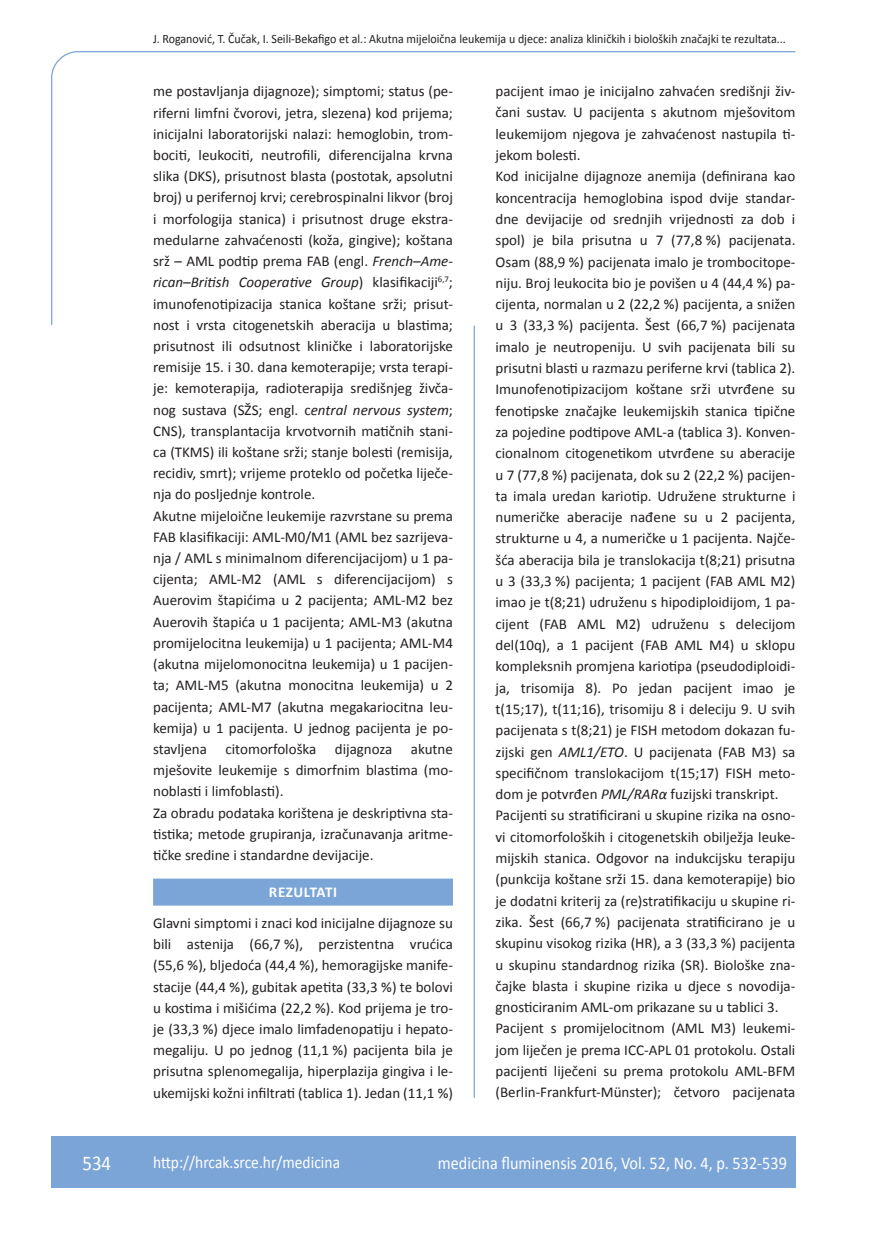
<style>
.page{position:relative;width:872px;height:1234px;background:#fff}
.page>*{position:absolute;margin:0;border:0;box-sizing:border-box;transform-origin:0 0}
.t1{font:21px "Calibri";color:#fff;scale:.9 1}
.t2{font:18px "Calibri";color:#fff;scale:.9 1}
.t3{font:17.25px "Calibri";color:#fff;scale:.9 1}
.t4{font:15px/21.3px "Calibri";color:#231f20}
.t5{font:700 15px "Calibri";letter-spacing:.035em;color:#fff}
.t6{font:12.75px "Calibri";color:#231f20;scale:.94 1}
.s1{font-style:italic}
</style>
<div class="page">
<svg style="left:51px;top:51px;width:745px;height:274px"></svg>
<hr style="left:473px;top:325px;width:2px;height:772px;background:#7ca5d7">
<div style="left:51px;top:1135px;width:744px;height:51px;background:#7ca5d7"></div>
<div style="left:153px;top:878px;width:300px;height:27px;background:#7ca5d7"></div>
<p class="t6" style="left:153px;top:30px;width:674px">J. Roganović, T. Čučak, I. Seili-Bekafigo et al.: Akutna mijeloična leukemija u djece: analiza kliničkih i bioloških značajki te rezultata...</p>
<p class="t4" style="left:153px;top:80px;width:301px">me postavljanja dijagnoze); simptomi; status (pe&shy;riferni limfni čvorovi, jetra, slezena) kod prijema; inicijalni laboratorijski nalazi: hemoglobin, trom&shy;bociti, leukociti, neutrofili, diferencijalna krvna slika (DKS), prisutnost blasta (postotak, apsolutni broj) u perifernoj krvi; cerebrospinalni likvor (broj i morfologija stanica) i prisutnost druge ekstra&shy;medularne zahvaćenosti (koža, gingive); koštana srž – AML podtip prema FAB (engl. <span class="s1">French–Ame&shy;rican–British Cooperative Group</span>) klasifikaciji<sup>6,7</sup>; imunofenotipizacija stanica koštane srži; prisut&shy;nost i vrsta citogenetskih aberacija u blastima; prisutnost ili odsutnost kliničke i laboratorijske remisije 15. i 30. dana kemoterapije; vrsta terapi&shy;je: kemoterapija, radioterapija središnjeg živča&shy;nog sustava (SŽS; engl. c<span class="s1">entral nervous system</span>; CNS), transplantacija krvotvornih matičnih stani&shy;ca (TKMS) ili koštane srži; stanje bolesti (remisija, recidiv, smrt); vrijeme proteklo od početka liječe&shy;nja do posljednje kontrole.<br>Akutne mijeloične leukemije razvrstane su prema FAB klasifikaciji: AML-M0/M1 (AML bez sazrijeva&shy;nja / AML s minimalnom diferencijacijom) u 1 pa&shy;cijenta; AML-M2 (AML s diferencijacijom) s Auerovim štapićima u 2 pacijenta; AML-M2 bez Auerovih štapića u 1 pacijenta; AML-M3 (akutna promijelocitna leukemija) u 1 pacijenta; AML-M4 (akutna mijelomonocitna leukemija) u 1 pacijen&shy;ta; AML-M5 (akutna monocitna leukemija) u 2 pacijenta; AML-M7 (akutna megakariocitna leu&shy;kemija) u 1 pacijenta. U jednog pacijenta je po&shy;stavljena citomorfološka dijagnoza akutne mješovite leukemije s dimorfnim blastima (mo&shy;noblasti i limfoblasti).<br>Za obradu podataka korištena je deskriptivna sta&shy;tistika; metode grupiranja, izračunavanja aritme&shy;tičke sredine i standardne devijacije.</p>
<p class="t5" style="left:269px;top:882px;width:70px">REZULTATI</p>
<p class="t4" style="left:153px;top:911px;width:301px;text-align:justify">Glavni simptomi i znaci kod inicijalne dijagnoze su bili astenija (66,7 %), perzistentna vrućica (55,6 %), bljedoća (44,4 %), hemoragijske manife&shy;stacije (44,4 %), gubitak apetita (33,3 %) te bolovi u kostima i mišićima (22,2 %). Kod prijema je tro&shy;je (33,3 %) djece imalo limfadenopatiju i hepato&shy;megaliju. U po jednog (11,1 %) pacijenta bila je prisutna splenomegalija, hiperplazija gingiva i le&shy;ukemijski kožni infiltrati (tablica 1). Jedan (11,1 %)</p>
<p class="t4" style="left:495px;top:80px;width:301px">pacijent imao je inicijalno zahvaćen središnji živ&shy;čani sustav. U pacijenta s akutnom mješovitom leukemijom njegova je zahvaćenost nastupila ti&shy;jekom bolesti.<br>Kod inicijalne dijagnoze anemija (definirana kao koncentracija hemoglobina ispod dvije standar&shy;dne devijacije od srednjih vrijednosti za dob i spol) je bila prisutna u 7 (77,8 %) pacijenata.<br>Osam (88,9 %) pacijenata imalo je trombocitope&shy;niju. Broj leukocita bio je povišen u 4 (44,4 %) pa&shy;cijenta, normalan u 2 (22,2 %) pacijenta, a snižen u 3 (33,3 %) pacijenta. Šest (66,7 %) pacijenata imalo je neutropeniju. U svih pacijenata bili su prisutni blasti u razmazu periferne krvi (tablica 2).<br>Imunofenotipizacijom koštane srži utvrđene su fenotipske značajke leukemijskih stanica tipične za pojedine podtipove AML-a (tablica 3). Konven&shy;cionalnom citogenetikom utvrđene su aberacije u 7 (77,8 %) pacijenata, dok su 2 (22,2 %) pacijen&shy;ta imala uredan kariotip. Udružene strukturne i numeričke aberacije nađene su u 2 pacijenta, strukturne u 4, a numeričke u 1 pacijenta. Najče&shy;šća aberacija bila je translokacija t(8;21) prisutna u 3 (33,3 %) pacijenta; 1 pacijent (FAB AML M2) imao je t(8;21) udruženu s hipodiploidijom, 1 pa&shy;cijent (FAB AML M2) udruženu s delecijom del(10q), a 1 pacijent (FAB AML M4) u sklopu kompleksnih promjena kariotipa (pseudodiploidi&shy;ja, trisomija 8). Po jedan pacijent imao je t(15;17), t(11;16), trisomiju 8 i deleciju 9. U svih pacijenata s t(8;21) je FISH metodom dokazan fu&shy;zijski gen <span class="s1">AML1/ETO</span>. U pacijenata (FAB M3) sa specifičnom translokacijom t(15;17) FISH meto&shy;dom je potvrđen <span class="s1">PML/RARα</span> fuzijski transkript.<br>Pacijenti su stratificirani u skupine rizika na osno&shy;vi citomorfoloških i citogenetskih obilježja leuke&shy;mijskih stanica. Odgovor na indukcijsku terapiju (punkcija koštane srži 15. dana kemoterapije) bio je dodatni kriterij za (re)stratifikaciju u skupine ri&shy;zika. Šest (66,7 %) pacijenata stratificirano je u skupinu visokog rizika (HR), a 3 (33,3 %) pacijenta u skupinu standardnog rizika (SR). Biološke zna&shy;čajke blasta i skupine rizika u djece s novodija&shy;gnosticiranim AML-om prikazane su u tablici 3.<br>Pacijent s promijelocitnom (AML M3) leukemi&shy;jom liječen je prema ICC-APL 01 protokolu. Ostali pacijenti liječeni su prema protokolu AML-BFM (Berlin-Frankfurt-Münster); četvoro pacijenata</p>
<h1 class="t1" style="left:82px;top:1149px;width:33px">534</h1>
<p class="t3" style="left:153px;top:1150px;width:209px">http://hrcak.srce.hr/medicina</p>
<p class="t2" style="left:438px;top:1151px;width:389px">medicina fluminensis 2016, Vol. 52, No. 4, p. 532-539</p>
</div>
